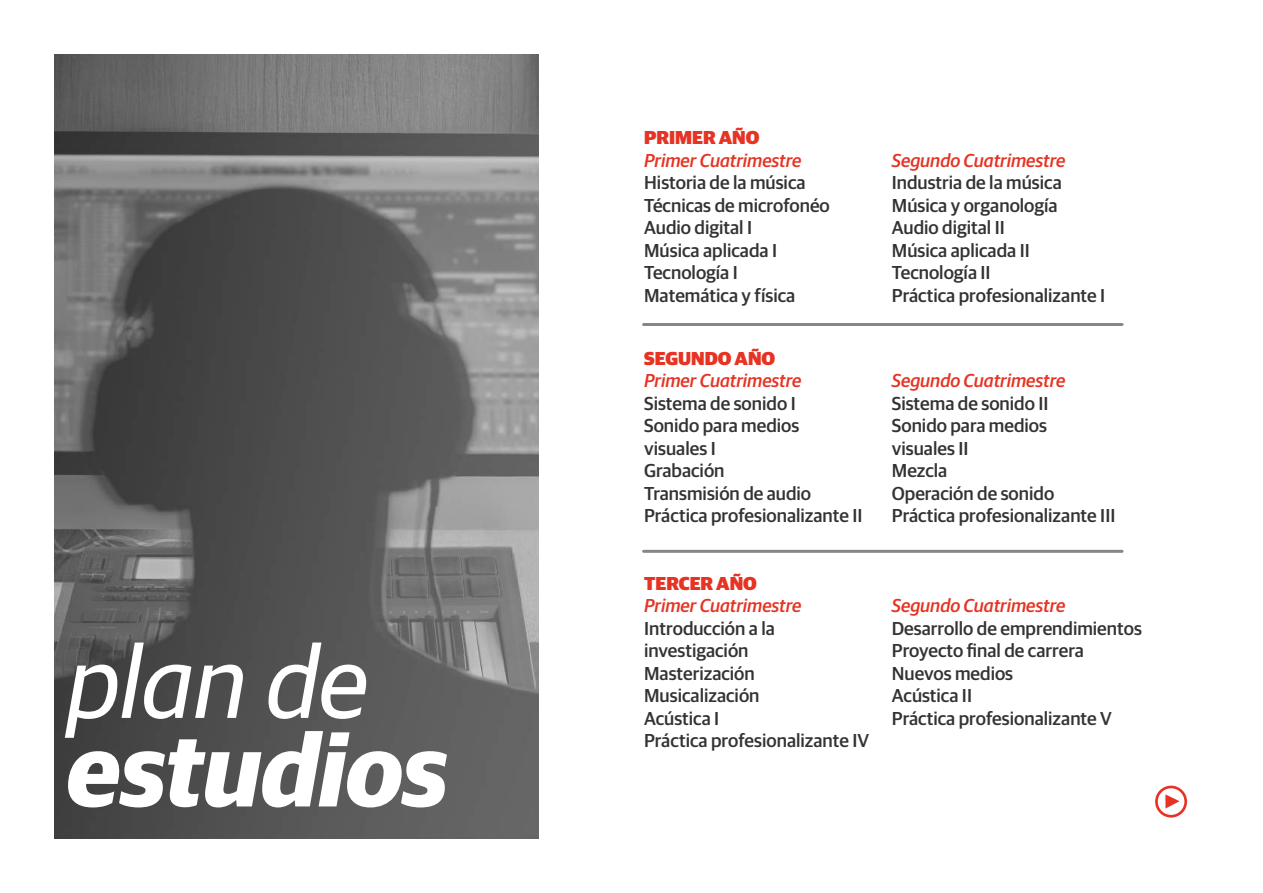
<style>
.page{position:relative;width:1263px;height:893px;background:#fff}
.page>*{position:absolute;margin:0;border:0;box-sizing:border-box;transform-origin:0 0}
.t1{font:italic 700 102px "Guardian Sans";color:#fff}
.t2{font:italic 102px "Guardian Sans";color:#fff}
.t3{font:500 18.75px/22.5px "Guardian Sans";color:#333}
.t4{font:italic 500 18.75px "Guardian Sans";color:#e63323}
.t5{font:900 18.75px "Guardian Sans";color:#e63323}
</style>
<div class="page">
<img style="left:54px;top:54px;width:485px;height:785px">
<svg style="left:1155px;top:786px;width:32px;height:32px"></svg>
<hr style="left:643px;top:323px;width:479px;height:3px;background:#878787">
<hr style="left:643px;top:550px;width:479px;height:3px;background:#878787">
<h1 class="t2" style="left:67px;top:610px;width:303px">plan de</h1>
<h1 class="t1" style="left:67px;top:695px;width:383px">estudios</h1>
<p class="t5" style="left:644px;top:123px;width:117px">PRIMER AÑO</p>
<p class="t4" style="left:644px;top:147px;width:159px">Primer Cuatrimestre</p>
<p class="t3" style="left:644px;top:170px;width:187px">Historia de la música<br>Técnicas de microfonéo<br>Audio digital I<br>Música aplicada I<br>Tecnología I<br>Matemática y física</p>
<p class="t5" style="left:644px;top:344px;width:133px">SEGUNDO AÑO</p>
<p class="t4" style="left:644px;top:367px;width:159px">Primer Cuatrimestre</p>
<p class="t3" style="left:644px;top:390px;width:220px">Sistema de sonido I<br>Sonido para medios visuales I<br>Grabación<br>Transmisión de audio<br>Práctica profesionalizante II</p>
<p class="t5" style="left:644px;top:569px;width:114px">TERCER AÑO</p>
<p class="t4" style="left:644px;top:592px;width:159px">Primer Cuatrimestre</p>
<p class="t3" style="left:644px;top:615px;width:227px">Introducción a la investigación<br>Masterización<br>Musicalización<br>Acústica I<br>Práctica profesionalizante IV</p>
<p class="t4" style="left:892px;top:147px;width:175px">Segundo Cuatrimestre</p>
<p class="t3" style="left:892px;top:170px;width:215px">Industria de la música<br>Música y organología<br>Audio digital II<br>Música aplicada II<br>Tecnología II<br>Práctica profesionalizante I</p>
<p class="t4" style="left:892px;top:367px;width:175px">Segundo Cuatrimestre</p>
<p class="t3" style="left:892px;top:390px;width:225px">Sistema de sonido II<br>Sonido para medios<br>visuales II<br>Mezcla<br>Operación de sonido<br>Práctica profesionalizante III</p>
<p class="t4" style="left:892px;top:592px;width:175px">Segundo Cuatrimestre</p>
<p class="t3" style="left:892px;top:615px;width:252px">Desarrollo de emprendimientos<br>Proyecto final de carrera<br>Nuevos medios<br>Acústica II<br>Práctica profesionalizante V</p>
</div>
